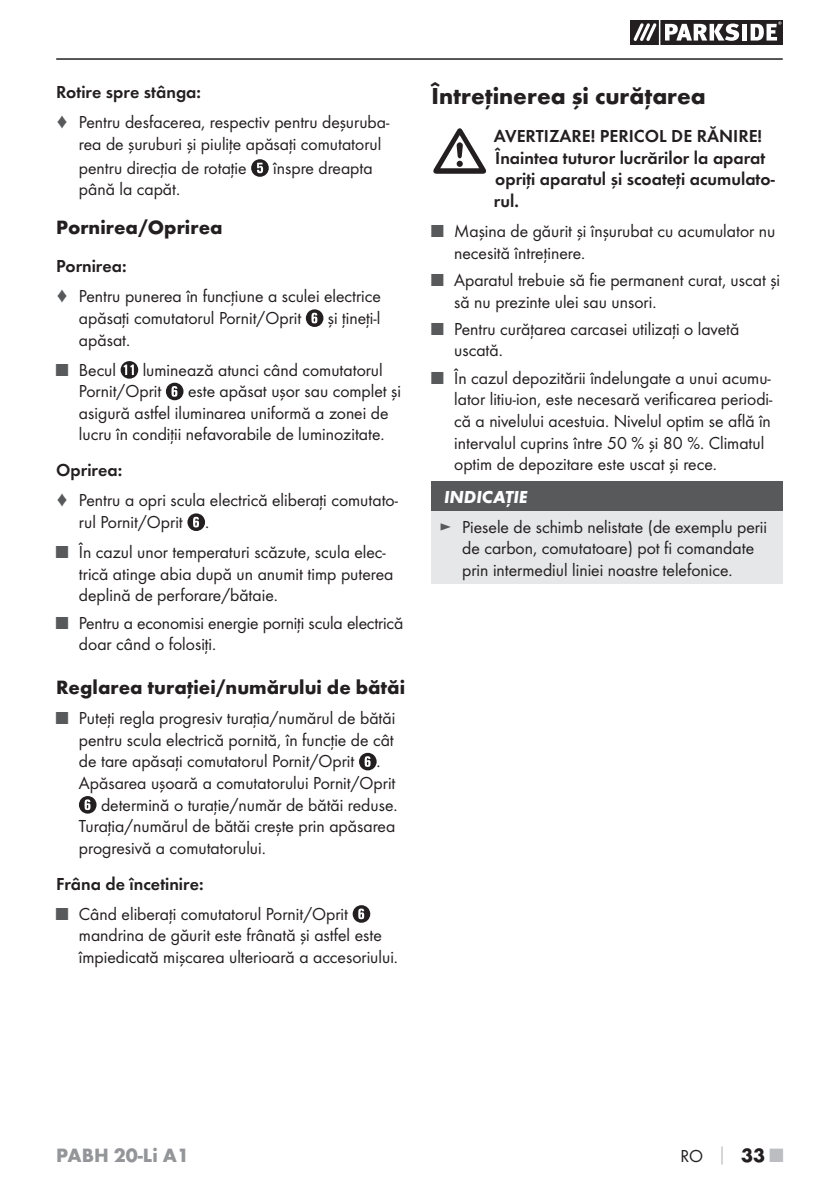
<style>
.page{position:relative;width:839px;height:1190px;background:#fff}
.page>*{position:absolute;margin:0;border:0;box-sizing:border-box;transform-origin:0 0}
.t1{font:700 24px "Futura";color:#231f20}
.t2{font:700 20px "Futura";color:#231f20}
.t3{font:700 20px "Futura";color:#939598}
.t4{font:18px/21.6px "Futura Boo";color:#231f20}
.t5{font:18px/21.6px "Futura Dem";color:#231f20}
.t6{font:italic 700 18px "Futura";color:#fff}
.s1{color:#58595b}
.s2{font-family:"Futura";font-weight:700;color:#bbbdc0}
.s3{font-family:"Futura";font-weight:700;font-size:20px}
.s4{font-family:"Futura";font-weight:700;font-size:20px;color:#bbbdc0}
</style>
<div class="page">
<hr style="left:56px;top:58px;width:726px;height:2px;background:#231f20">
<svg style="left:630px;top:20px;width:152px;height:25px"></svg>
<hr style="left:658px;top:20px;width:2px;height:25px;background:#fff">
<svg style="left:251px;top:159px;width:17px;height:18px"></svg>
<svg style="left:306px;top:309px;width:17px;height:18px"></svg>
<svg style="left:120px;top:361px;width:18px;height:18px"></svg>
<svg style="left:166px;top:383px;width:17px;height:17px"></svg>
<svg style="left:187px;top:513px;width:18px;height:18px"></svg>
<svg style="left:359px;top:753px;width:17px;height:17px"></svg>
<svg style="left:79px;top:796px;width:17px;height:17px"></svg>
<svg style="left:352px;top:905px;width:18px;height:17px"></svg>
<div style="left:431px;top:481px;width:351px;height:30px;background:#58595b"></div>
<div style="left:431px;top:511px;width:351px;height:73px;background:#e6e7e8"></div>
<svg style="left:433px;top:128px;width:53px;height:46px"></svg>
<p class="t5" style="left:56px;top:82px;width:146px">Rotire spre stânga:</p>
<p class="t4" style="left:79px;top:112px;width:312px;text-indent:-23px"><span class="s1">♦</span> Pentru desfacerea, respectiv pentru deşuruba&shy;rea de şuruburi şi piuliţe apăsaţi comutatorul</p>
<p class="t4" style="left:79px;top:158px;width:169px">pentru direcţia de rotaţie</p>
<p class="t4" style="left:273px;top:158px;width:101px">înspre dreapta</p>
<p class="t4" style="left:79px;top:179px;width:103px">până la capăt.</p>
<p class="t2" style="left:56px;top:219px;width:168px">Pornirea/Oprirea</p>
<p class="t5" style="left:56px;top:256px;width:72px">Pornirea:</p>
<p class="t4" style="left:79px;top:286px;width:303px;text-indent:-23px"><span class="s1">♦</span> Pentru punerea în funcţiune a sculei electrice apăsaţi comutatorul Pornit/Oprit</p>
<p class="t4" style="left:328px;top:308px;width:54px">şi ţineţi-l</p>
<p class="t4" style="left:79px;top:330px;width:53px">apăsat.</p>
<p class="t4" style="left:56px;top:360px;width:61px"><span class="s1">■</span> Becul</p>
<p class="t4" style="left:79px;top:360px;width:305px;text-indent:64px">luminează atunci când comutatorul<br>Pornit/Oprit</p>
<p class="t4" style="left:79px;top:381px;width:323px;text-indent:109px">este apăsat uşor sau complet şi asigură astfel iluminarea uniformă a zonei de lucru în condiţii nefavorabile de luminozitate.</p>
<p class="t5" style="left:56px;top:460px;width:67px">Oprirea:</p>
<p class="t4" style="left:79px;top:490px;width:320px;text-indent:-23px"><span class="s1">♦</span> Pentru a opri scula electrică eliberaţi comutato&shy;rul Pornit/Oprit .</p>
<p class="t4" style="left:79px;top:542px;width:316px;text-indent:-23px"><span class="s1">■</span> În cazul unor temperaturi scăzute, scula elec&shy;trică atinge abia după un anumit timp puterea deplină de perforare/bătaie.</p>
<p class="t4" style="left:79px;top:613px;width:326px;text-indent:-23px"><span class="s1">■</span> Pentru a economisi energie porniţi scula electrică doar când o folosiţi.</p>
<p class="t2" style="left:56px;top:679px;width:350px">Reglarea turaţiei/numărului de bătăi</p>
<p class="t4" style="left:56px;top:708px;width:340px"><span class="s1">■</span> Puteţi regla progresiv turaţia/numărul de bătăi</p>
<p class="t4" style="left:79px;top:730px;width:316px">pentru scula electrică pornită, în funcţie de cât</p>
<p class="t4" style="left:79px;top:751px;width:303px">de tare apăsaţi comutatorul Pornit/Oprit .</p>
<p class="t4" style="left:79px;top:773px;width:318px">Apăsarea uşoară a comutatorului Pornit/Oprit</p>
<p class="t4" style="left:101px;top:794px;width:298px">determină o turaţie/număr de bătăi reduse.</p>
<p class="t4" style="left:79px;top:816px;width:317px">Turaţia/numărul de bătăi crește prin apăsarea</p>
<p class="t4" style="left:79px;top:838px;width:188px">progresivă a comutatorului.</p>
<p class="t5" style="left:56px;top:874px;width:149px">Frâna de încetinire:</p>
<p class="t4" style="left:79px;top:904px;width:320px;text-indent:-23px"><span class="s1">■</span> Când eliberaţi comutatorul Pornit/Oprit mandrina de găurit este frânată şi astfel este împiedicată mişcarea ulterioară a accesoriului.</p>
<h1 class="t1" style="left:431px;top:86px;width:276px">Întreţinerea şi curăţarea</h1>
<p class="t5" style="left:493px;top:126px;width:282px">AVERTIZARE! PERICOL DE RĂNIRE!<br>Înaintea tuturor lucrărilor la aparat opriţi aparatul şi scoateţi acumulato&shy;rul.</p>
<p class="t4" style="left:454px;top:221px;width:322px;text-indent:-23px"><span class="s1">■</span> Maşina de găurit şi înșurubat cu acumulator nu necesită întreţinere.</p>
<p class="t4" style="left:454px;top:270px;width:327px;text-indent:-23px"><span class="s1">■</span> Aparatul trebuie să fie permanent curat, uscat şi să nu prezinte ulei sau unsori.</p>
<p class="t4" style="left:454px;top:319px;width:286px;text-indent:-23px"><span class="s1">■</span> Pentru curăţarea carcasei utilizaţi o lavetă uscată.</p>
<p class="t4" style="left:454px;top:368px;width:319px;text-indent:-23px"><span class="s1">■</span> În cazul depozitării îndelungate a unui acumu&shy;lator litiu-ion, este necesară verificarea periodi&shy;că a nivelului acestuia. Nivelul optim se află în intervalul cuprins între 50 % şi 80 %. Climatul optim de depozitare este uscat şi rece.</p>
<p class="t6" style="left:444px;top:491px;width:85px">INDICAŢIE</p>
<p class="t4" style="left:462px;top:517px;width:306px;text-indent:-23px"><span class="s1">►</span> Piesele de schimb nelistate (de exemplu perii de carbon, comutatoare) pot fi comandate prin intermediul liniei noastre telefonice.</p>
<p class="t3" style="left:56px;top:1147px;width:134px">PABH 20-Li A1</p>
<p class="t4" style="left:680px;top:1146px;width:104px">RO <span class="s2">│</span> <span class="s3">33</span> <span class="s4">■</span></p>
</div>
